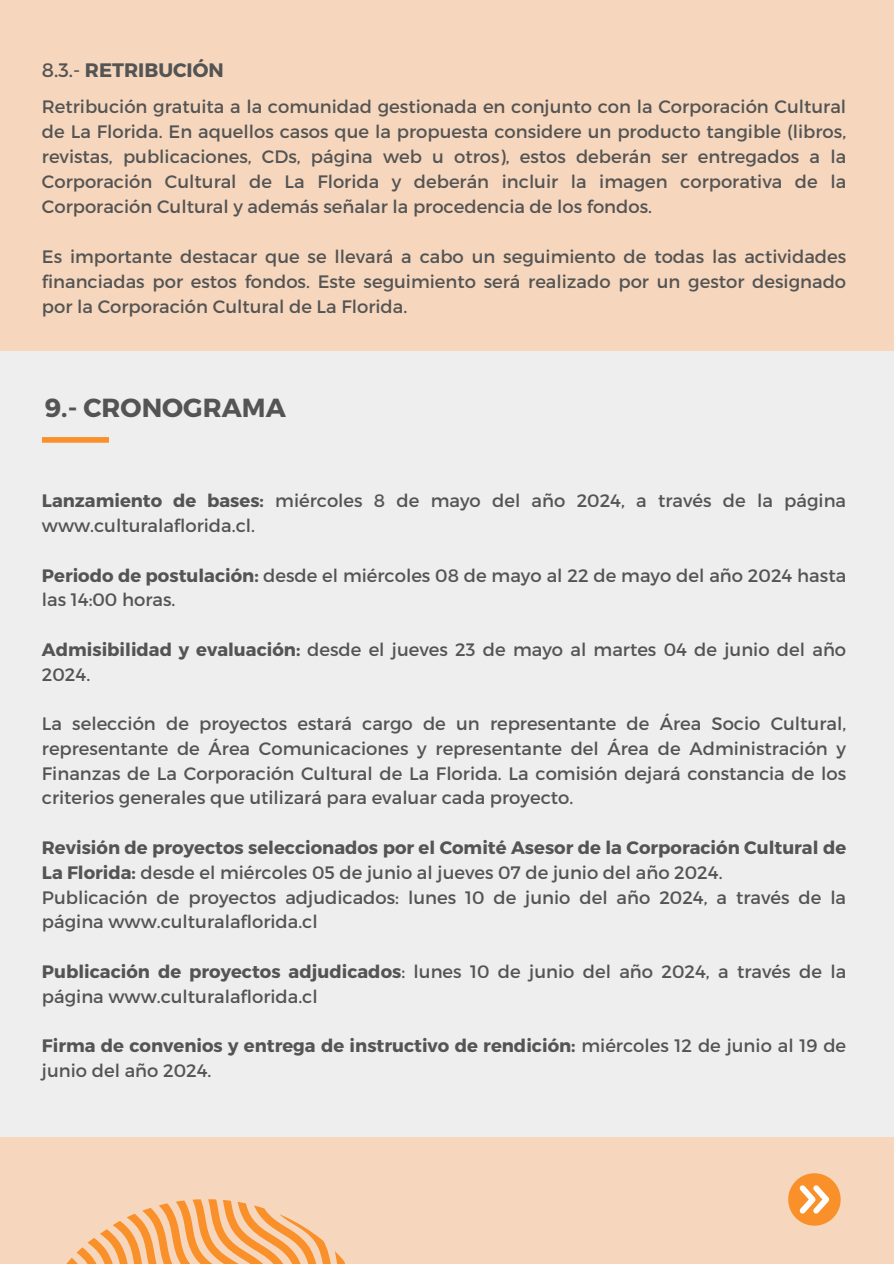
<style>
.page{position:relative;width:894px;height:1264px;background:#fff}
.page>*{position:absolute;margin:0;border:0;box-sizing:border-box;transform-origin:0 0}
.t1{font:700 26.1px "Montserrat";color:#545454}
.t2{font:700 19.5px "Montserrat";color:#545454}
.t3{font:18px/24.8px "Montserrat";color:#545454}
.t4{font:700 18px/24.8px "Montserrat";color:#545454}
.s1{font-weight:400}
.s2{font-weight:700}
</style>
<div class="page">
<div style="left:0;top:0;width:893px;height:1263px;background:#f6d7bd"></div>
<div style="left:0;top:352px;width:893px;height:784px;background:#eee"></div>
<svg style="left:0;top:1136px;width:461px;height:127px"></svg>
<div style="left:42px;top:437px;width:67px;height:6px;background:#f99029"></div>
<svg style="left:788px;top:1173px;width:52px;height:52px"></svg>
<p class="t2" style="left:42px;top:57px;width:183px"><span class="s1">8.3.-</span> RETRIBUCIÓN</p>
<p class="t3" style="left:42px;top:93px;width:805px;text-align:justify">Retribución gratuita a la comunidad gestionada en conjunto con la Corporación Cultural de La Florida. En aquellos casos que la propuesta considere un producto tangible (libros, revistas, publicaciones, CDs, página web u otros), estos deberán ser entregados a la Corporación Cultural de La Florida y deberán incluir la imagen corporativa de la Corporación Cultural y además señalar la procedencia de los fondos.</p>
<p class="t3" style="left:42px;top:243px;width:805px;text-align:justify">Es importante destacar que se llevará a cabo un seguimiento de todas las actividades financiadas por estos fondos. Este seguimiento será realizado por un gestor designado por la Corporación Cultural de La Florida.</p>
<p class="t1" style="left:45px;top:391px;width:242px">9.- CRONOGRAMA</p>
<h2 class="t3" style="left:42px;top:487px;width:805px"><span class="s2">Lanzamiento de bases:</span> miércoles 8 de mayo del año 2024, a través de la página www.culturalaflorida.cl.</h2>
<p class="t3" style="left:42px;top:562px;width:805px"><span class="s2">Periodo de postulación:</span> desde el miércoles 08 de mayo al 22 de mayo del año 2024 hasta las 14:00 horas.</p>
<p class="t3" style="left:42px;top:636px;width:805px"><span class="s2">Admisibilidad y evaluación:</span> desde el jueves 23 de mayo al martes 04 de junio del año<br>2024.</p>
<h1 class="t3" style="left:42px;top:710px;width:805px;text-align:justify">La selección de proyectos estará cargo de un representante de Área Socio Cultural, representante de Área Comunicaciones y representante del Área de Administración y Finanzas de La Corporación Cultural de La Florida. La comisión dejará constancia de los criterios generales que utilizará para evaluar cada proyecto.</h1>
<p class="t4" style="left:42px;top:834px;width:805px">Revisión de proyectos seleccionados por el Comité Asesor de la Corporación Cultural de<br>La Florida: <span class="s1">desde el miércoles 05 de junio al jueves 07 de junio del año 2024.</span></p>
<p class="t3" style="left:42px;top:883px;width:805px">Publicación de proyectos adjudicados: lunes 10 de junio del año 2024, a través de la página www.culturalaflorida.cl</p>
<p class="t3" style="left:42px;top:958px;width:805px"><span class="s2">Publicación de proyectos adjudicados</span>: lunes 10 de junio del año 2024, a través de la página www.culturalaflorida.cl</p>
<p class="t4" style="left:42px;top:1032px;width:805px">Firma de convenios y entrega de instructivo de rendición: <span class="s1">miércoles 12 de junio al 19 de junio del año 2024.</span></p>
</div>
